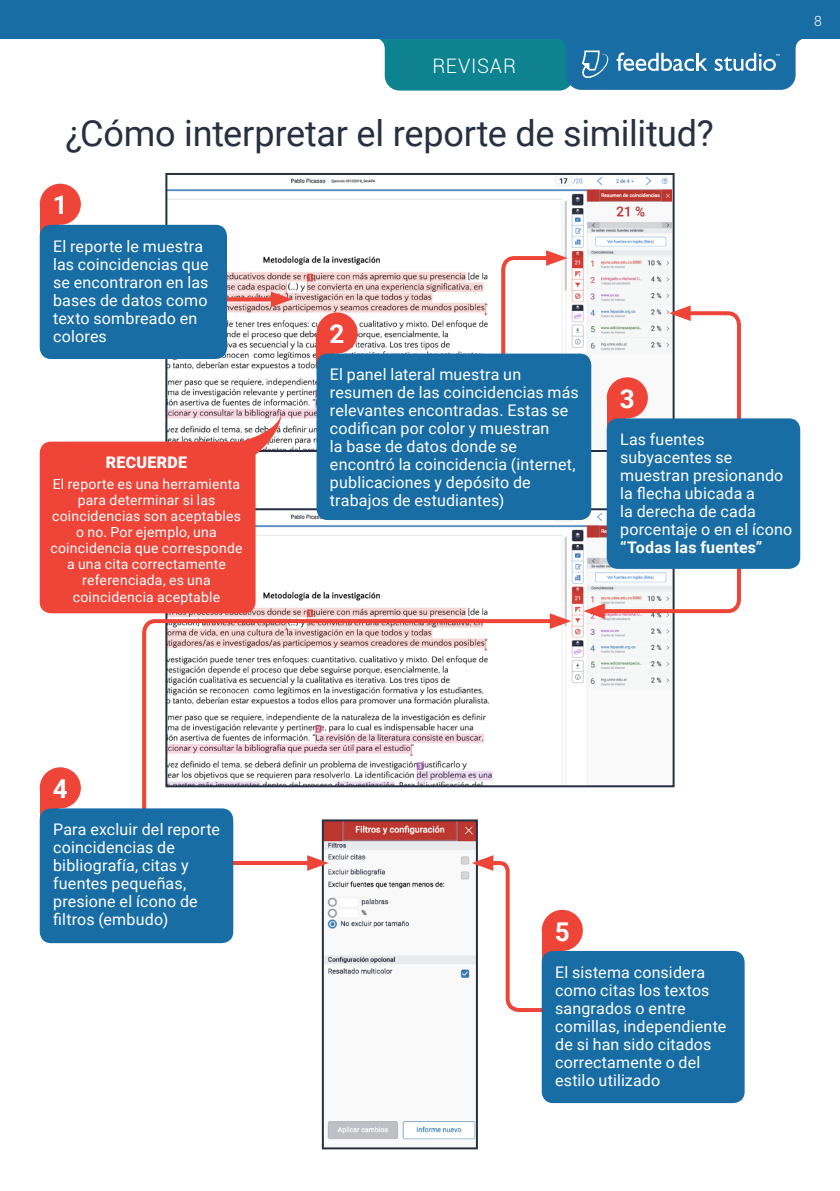
<style>
.page{position:relative;width:840px;height:1191px;background:#fff}
.page>*{position:absolute;margin:0;border:0;box-sizing:border-box;transform-origin:0 0}
.t1{font:36px "Roboto";letter-spacing:-.01em;color:#273041}
.t2{font:700 26px "Roboto";color:#fff}
.t3{font:300 20px "Roboto";letter-spacing:.035em;color:#fff}
.t4{font:16px/18px "Roboto";letter-spacing:.01em;color:#fff}
.t5{font:700 16px "Roboto";letter-spacing:.01em;color:#fff}
.t6{font:900 16px "Roboto";letter-spacing:.015em;color:#fff}
.t7{font:14px/16px "Roboto";letter-spacing:.015em;color:#fff;text-align:center}
.t8{font:300 14px "Roboto";color:#fff}
</style>
<div class="page">
<div style="left:0;top:0;width:839px;height:38px;background:#186da5"></div>
<div style="left:566px;top:22px;width:229px;height:68px;background:#186da5;border-radius:15px"></div>
<svg style="left:374px;top:38px;width:199px;height:53px;background:#1c8a97"></svg>
<svg style="left:795px;top:38px;width:10px;height:11px"></svg>
<svg style="left:582px;top:50px;width:27px;height:28px"></svg>
<svg style="left:714px;top:53px;width:65px;height:18px"></svg>
<svg style="left:616px;top:53px;width:91px;height:18px"></svg>
<img style="left:324px;top:823px;width:150px;height:317px">
<div style="left:321px;top:819px;width:156px;height:330px;border:2px solid #273041"></div>
<img style="left:168px;top:176px;width:503px;height:273px">
<img style="left:168px;top:511px;width:503px;height:273px">
<div style="left:40px;top:184px;width:41px;height:41px;background:#ef4438;border-radius:50%"></div>
<div style="left:40px;top:205px;width:18px;height:34px;background:#ef4438"></div>
<div style="left:316px;top:312px;width:41px;height:41px;background:#ef4438;border-radius:50%"></div>
<div style="left:316px;top:334px;width:19px;height:34px;background:#ef4438"></div>
<div style="left:40px;top:767px;width:41px;height:41px;background:#ef4438;border-radius:50%"></div>
<div style="left:40px;top:789px;width:18px;height:33px;background:#ef4438"></div>
<svg style="left:227px;top:297px;width:44px;height:4px"></svg>
<svg style="left:271px;top:291px;width:21px;height:16px"></svg>
<svg style="left:471px;top:855px;width:228px;height:159px"></svg>
<svg style="left:583px;top:305px;width:158px;height:314px"></svg>
<hr style="left:217px;top:861px;width:97px;height:4px;background:#ef4438">
<svg style="left:307px;top:855px;width:21px;height:16px"></svg>
<svg style="left:142px;top:617px;width:419px;height:206px"></svg>
<svg style="left:549px;top:613px;width:22px;height:16px"></svg>
<svg style="left:499px;top:250px;width:68px;height:103px"></svg>
<div style="left:40px;top:225px;width:187px;height:134px;background:#186da5;border-radius:11px"></div>
<div style="left:541px;top:951px;width:203px;height:152px;background:#186da5;border-radius:11px"></div>
<div style="left:316px;top:353px;width:275px;height:167px;background:#186da5;border-radius:11px"></div>
<div style="left:40px;top:808px;width:193px;height:135px;background:#186da5;border-radius:11px"></div>
<div style="left:40px;top:441px;width:215px;height:172px;background:#ef4438;border-radius:11px"></div>
<svg style="left:240px;top:413px;width:41px;height:41px"></svg>
<div style="left:606px;top:377px;width:41px;height:41px;background:#ef4438;border-radius:50%"></div>
<div style="left:606px;top:399px;width:19px;height:34px;background:#ef4438"></div>
<div style="left:606px;top:418px;width:193px;height:151px;background:#186da5;border-radius:11px"></div>
<p class="t3" style="left:432px;top:52px;width:85px">REVISAR</p>
<h1 class="t1" style="left:66px;top:108px;width:649px">¿Cómo interpretar el reporte de similitud?</h1>
<h2 class="t2" style="left:53px;top:187px;width:16px">1</h2>
<p class="t4" style="left:53px;top:236px;width:157px">El reporte le muestra las coincidencias que se encontraron en las bases de datos como texto sombreado en colores</p>
<p class="t6" style="left:106px;top:451px;width:83px">RECUERDE</p>
<p class="t7" style="left:50px;top:476px;width:193px">El reporte es una herramienta para determinar si las coincidencias son aceptables o no. Por ejemplo, una coincidencia que corresponde a una cita correctamente referenciada, es una coincidencia aceptable</p>
<h2 class="t2" style="left:329px;top:316px;width:16px">2</h2>
<p class="t4" style="left:330px;top:365px;width:250px">El panel lateral muestra un resumen de las coincidencias más relevantes encontradas. Estas se codifican por color y muestran<br>la base de datos donde se encontró la coincidencia (internet, publicaciones y depósito de trabajos de estudiantes)</p>
<h2 class="t2" style="left:619px;top:380px;width:16px">3</h2>
<p class="t4" style="left:619px;top:430px;width:173px">Las fuentes subyacentes se muestran presionando la flecha ubicada a<br>la derecha de cada porcentaje o en el ícono</p>
<p class="t5" style="left:619px;top:536px;width:144px">“Todas las fuentes”</p>
<p class="t8" style="left:813px;top:11px;width:9px">8</p>
<h2 class="t2" style="left:53px;top:770px;width:16px">4</h2>
<p class="t4" style="left:53px;top:820px;width:168px">Para excluir del reporte coincidencias de bibliografía, citas y fuentes pequeñas, presione el ícono de filtros (embudo)</p>
<h2 class="t2" style="left:554px;top:913px;width:16px">5</h2>
<p class="t4" style="left:555px;top:962px;width:172px">El sistema considera como citas los textos sangrados o entre comillas, independiente de si han sido citados correctamente o del estilo utilizado</p>
</div>
